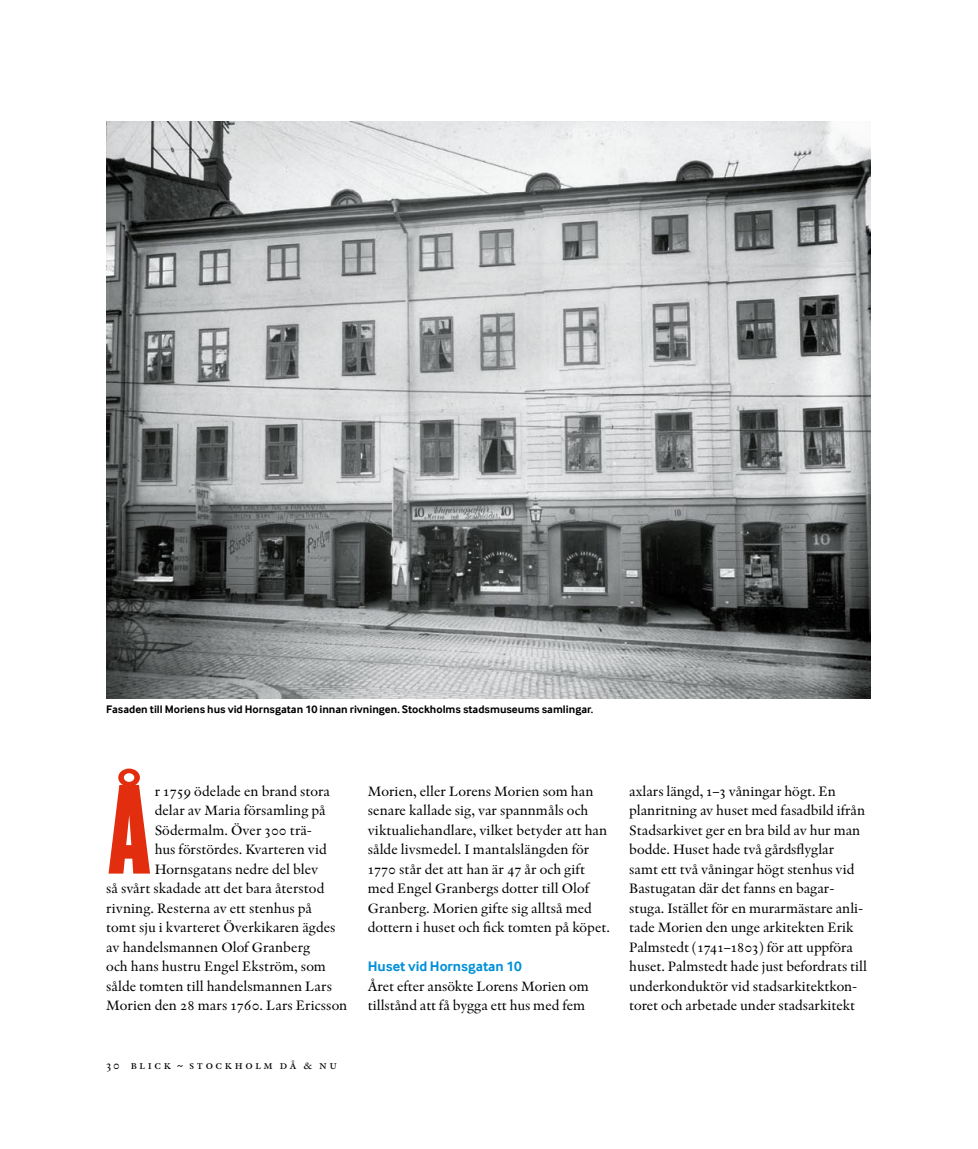
<style>
.page{position:relative;width:978px;height:1149px;background:#fff}
.page>*{position:absolute;margin:0;border:0;box-sizing:border-box;transform-origin:0 0}
.t1{font:110.7px "Champion HTF Featherweight";color:#e22d0e;scale:1.21 1}
.t2{font:14.25px/19.5px "Indigo Regular Os F";letter-spacing:-.005em;color:#000}
.t3{font:700 14.25px "Inter Face Da Ma";color:#0090d7}
.t4{font:12px "Indigo Regular SC";letter-spacing:.15em;color:#000}
.t5{font:700 11.25px "Inter Face Da Ma";color:#000}
.s1{font-family:"Inter Face Da Ma"}
</style>
<div class="page">
<img style="left:107px;top:121px;width:764px;height:576px">
<p class="t5" style="left:106px;top:703px;width:489px">Fasaden till Moriens hus vid Hornsgatan 10 innan rivningen. Stockholms stadsmuseums samlingar.</p>
<h1 class="t1" style="left:108px;top:761px;width:37px">Å</h1>
<p class="t2" style="left:155px;top:780px;width:177px">r 1759 ödelade en brand stora</p>
<p class="t2" style="left:155px;top:800px;width:173px">delar av Maria församling på</p>
<p class="t2" style="left:155px;top:819px;width:159px">Södermalm. Över 300 trä-</p>
<p class="t2" style="left:155px;top:839px;width:174px">hus förstördes. Kvarteren vid</p>
<p class="t2" style="left:155px;top:858px;width:165px">Hornsgatans nedre del blev</p>
<p class="t2" style="left:106px;top:878px;width:220px">så svårt skadade att det bara återstod</p>
<p class="t2" style="left:106px;top:897px;width:207px">rivning. Resterna av ett stenhus på</p>
<p class="t2" style="left:106px;top:917px;width:231px">tomt sju i kvarteret Överkikaren ägdes</p>
<p class="t2" style="left:106px;top:936px;width:205px">av handelsmannen Olof Granberg</p>
<p class="t2" style="left:106px;top:956px;width:221px">och hans hustru Engel Ekström, som</p>
<p class="t2" style="left:106px;top:975px;width:227px">sålde tomten till handelsmannen Lars</p>
<p class="t2" style="left:106px;top:995px;width:243px">Morien den 28 mars 1760. Lars Ericsson</p>
<p class="t4" style="left:106px;top:1057px;width:233px">30 blick <span class="s1">~</span> stockholm då &amp; nu</p>
<p class="t2" style="left:368px;top:780px;width:244px">Morien, eller Lorens Morien som han senare kallade sig, var spannmåls och viktualiehandlare, vilket betyder att han sålde livsmedel. I mantalslängden för 1770 står det att han är 47 år och gift med Engel Granbergs dotter till Olof Granberg. Morien gifte sig alltså med dottern i huset och fick tomten på köpet.</p>
<p class="t3" style="left:368px;top:958px;width:156px">Huset vid Hornsgatan 10</p>
<p class="t2" style="left:368px;top:975px;width:223px">Året efter ansökte Lorens Morien om tillstånd att få bygga ett hus med fem</p>
<p class="t2" style="left:629px;top:780px;width:239px">axlars längd, 1–3 våningar högt. En planritning av huset med fasadbild ifrån Stadsarkivet ger en bra bild av hur man bodde. Huset hade två gårdsflyglar<br>samt ett två våningar högt stenhus vid Bastugatan där det fanns en bagar&shy;stuga. Istället för en murarmästare anli&shy;tade Morien den unge arkitekten Erik Palmstedt (1741–1803) för att uppföra huset. Palmstedt hade just befordrats till underkonduktör vid stadsarkitektkon&shy;toret och arbetade under stadsarkitekt</p>
</div>
